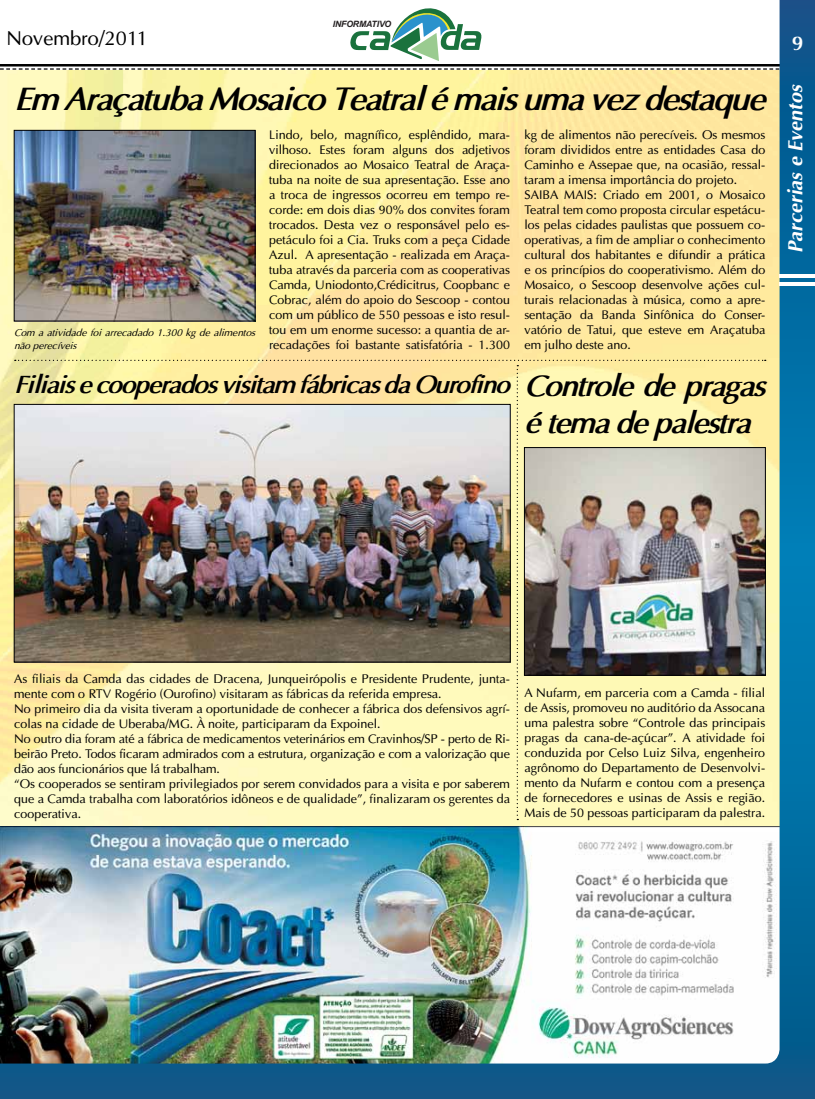
<style>
.page{position:relative;width:815px;height:1099px;background:#fff}
.page>*{position:absolute;margin:0;border:0;box-sizing:border-box;transform-origin:0 0}
.t1{font:italic 700 32.5px "Optima";color:#000}
.t2{font:italic 700 30px "Optima";color:#000}
.t3{font:italic 700 25px "Optima";color:#000}
.t4{font:italic 700 20px "Optimum";color:#fff}
.t5{font:20px "Optima";color:#000}
.t6{font:700 20px "Optima";color:#fff}
.t7{font:12.5px/15px "Optima";color:#000;text-align:justify}
.t8{font:italic 10px/12.5px "Optima";color:#000}
.t9{font:italic 700 8.75px "Arial";letter-spacing:-.02em;color:#231f20}
.s1{font-size:30px}
</style>
<div class="page">
<img style="left:0;top:0;width:815px;height:1098px">
<hr style="left:780px;top:282px;width:35px;height:4px;background:#fff">
<hr style="left:780px;top:274px;width:35px;height:3px;background:#fff">
<img style="left:16px;top:132px;width:237px;height:187px">
<div style="left:14px;top:130px;width:241px;height:191px;border:1px solid #000"></div>
<img style="left:15px;top:360px;width:751px;height:460px">
<h3 class="t5" style="left:7px;top:26px;width:143px">Novembro/2011</h3>
<p class="t9" style="left:333px;top:18px;width:60px">INFORMATIVO</p>
<h3 class="t6" style="left:792px;top:31px;width:13px">9</h3>
<h1 class="t1" style="left:14px;top:79px;width:763px">Em AraçatubaMosaicoTeatralémaisumavezdestaque</h1>
<h3 class="t4" style="left:783px;top:253px;width:170px;rotate:-90deg">Parcerias e Eventos</h3>
<p class="t7" style="left:269px;top:127px;width:242px">Lindo, belo, magnífico, esplêndido, mara&shy;vilhoso. Estes foram alguns dos adjetivos direcionados ao Mosaico Teatral de Araça&shy;tuba na noite de sua apresentação. Esse ano a troca de ingressos ocorreu em tempo re&shy;corde: em dois dias 90% dos convites foram trocados. Desta vez o responsável pelo es&shy;petáculo foi a Cia. Truks com a peça Cidade Azul. A apresentação - realizada em Araça&shy;tuba através da parceria com as cooperativas Camda, Uniodonto,Crédicitrus, Coopbanc e Cobrac, além do apoio do Sescoop - contou com um público de 550 pessoas e isto resul&shy;tou em um enorme sucesso: a quantia de ar&shy;recadações foi bastante satisfatória - 1.300</p>
<p class="t7" style="left:524px;top:127px;width:242px;text-align:left">kg de alimentos não perecíveis. Os mesmos foram divididos entre as entidades Casa do Caminho e Assepae que, na ocasião, ressal&shy;taram a imensa importância do projeto.<br>SAIBA MAIS: Criado em 2001, o Mosaico Teatral tem como proposta circular espetácu&shy;los pelas cidades paulistas que possuem co&shy;operativas, a fim de ampliar o conhecimento cultural dos habitantes e difundir a prática e os princípios do cooperativismo. Além do Mosaico, o Sescoop desenvolve ações cul&shy;turais relacionadas à música, como a apre&shy;sentação da Banda Sinfônica do Conser&shy;vatório de Tatui, que esteve em Araçatuba em julho deste ano.</p>
<p class="t8" style="left:14px;top:327px;width:246px">Com aatividadefoiarrecadado1.300kgdealimentos nãoperecíveis</p>
<h3 class="t3" style="left:14px;top:369px;width:762px">Filiaisecooperadosvisitam fábricasdaOurofino <span class="s1">Controledepragas</span></h3>
<h2 class="t2" style="left:524px;top:404px;width:238px">étemadepalestra</h2>
<p class="t7" style="left:14px;top:670px;width:497px;text-align:left">As filiais da Camda das cidades de Dracena, Junqueirópolis e Presidente Prudente, junta&shy;mente com o RTV Rogério (Ourofino) visitaram as fábricas da referida empresa.<br>No primeiro dia da visita tiveram a oportunidade de conhecer a fábrica dos defensivos agrí&shy;colas na cidade de Uberaba/MG. À noite, participaram da Expoinel.<br>No outro dia foram até a fábrica de medicamentos veterinários em Cravinhos/SP - perto de Ri&shy;beirão Preto. Todos ficaram admirados com a estrutura, organização e com a valorização que dão aos funcionários que lá trabalham.<br>“Os cooperados se sentiram privilegiados por serem convidados para a visita e por saberem que a Camda trabalha com laboratórios idôneos e de qualidade”, finalizaram os gerentes da cooperativa.</p>
<p class="t7" style="left:524px;top:685px;width:242px">A Nufarm, em parceria com a Camda - filial de Assis, promoveu no auditório da Assocana uma palestra sobre “Controle das principais pragas da cana-de-açúcar”. A atividade foi conduzida por Celso Luiz Silva, engenheiro agrônomo do Departamento de Desenvolvi&shy;mento da Nufarm e contou com a presença de fornecedores e usinas de Assis e região.<br>Mais de 50 pessoas participaram da palestra.</p>
</div>
